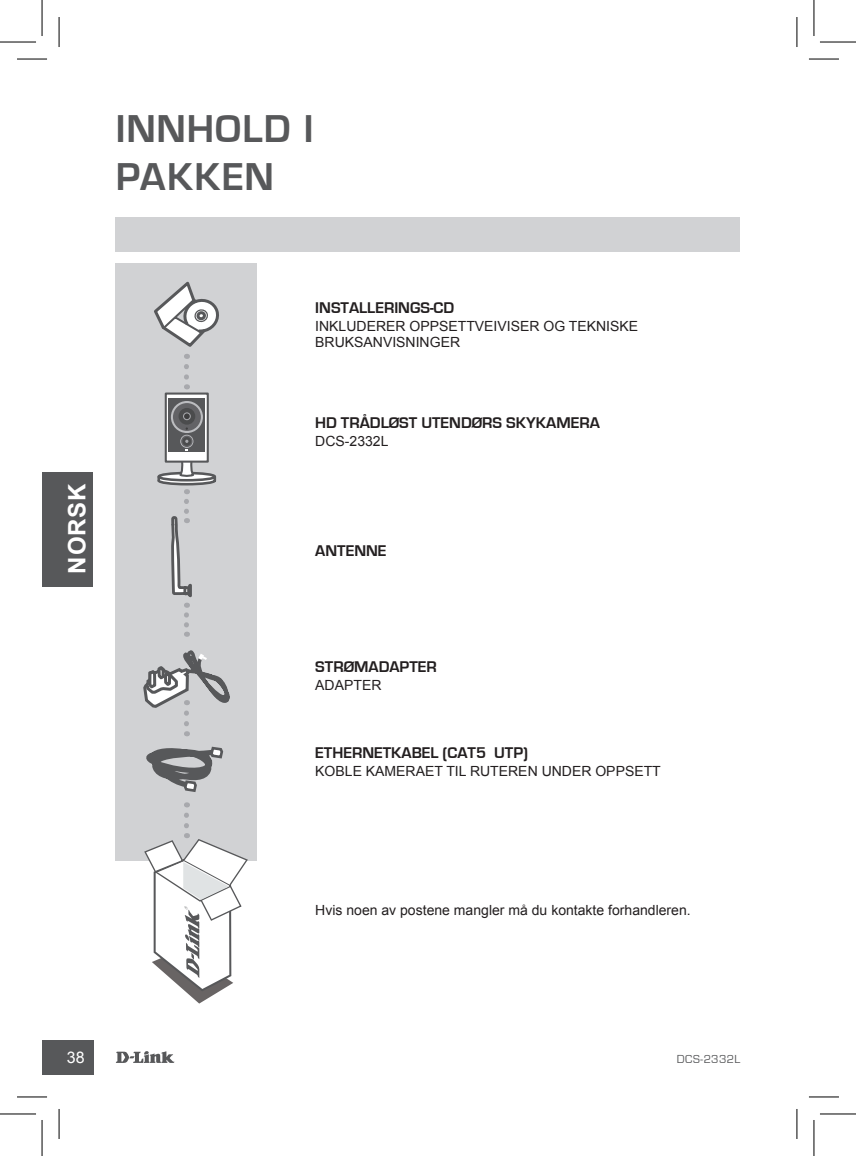
<style>
.page{position:relative;width:856px;height:1156px;background:#fff}
.page>*{position:absolute;margin:0;border:0;box-sizing:border-box;transform-origin:0 0}
.t1{font:700 40px/48px "Eurostile";letter-spacing:.025em;color:#57585a}
.t2{font:700 24px "Arial";letter-spacing:.035em;color:#fff}
.t3{font:700 16px "Eurostile";color:#231f20}
.t4{font:16px "Arial";color:#fff}
.t5{font:14px/16.8px "Arial";color:#231f20}
.t6{font:12px "Eurostile";letter-spacing:.03em;color:#57585a}
</style>
<div class="page">
<svg style="left:116px;top:1051px;width:58px;height:12px"></svg>
<div style="left:42px;top:1040px;width:51px;height:34px;background:#57585a"></div>
<div style="left:42px;top:472px;width:50px;height:114px;background:#57585a"></div>
<div style="left:116px;top:217px;width:623px;height:34px;background:#d1d2d4"></div>
<div style="left:116px;top:263px;width:141px;height:598px;background:#d1d2d4"></div>
<svg style="left:146px;top:746px;width:78px;height:46px"></svg>
<svg style="left:184px;top:713px;width:5px;height:23px"></svg>
<svg style="left:144px;top:815px;width:104px;height:188px"></svg>
<svg style="left:154px;top:281px;width:65px;height:78px"></svg>
<svg style="left:184px;top:366px;width:5px;height:23px"></svg>
<svg style="left:157px;top:458px;width:60px;height:36px"></svg>
<div style="left:165px;top:392px;width:44px;height:70px;background:#fff;border:2px solid #57585a"></div>
<div style="left:168px;top:398px;width:37px;height:54px;background:#57585a"></div>
<svg style="left:171px;top:401px;width:32px;height:32px"></svg>
<div style="left:173px;top:403px;width:28px;height:28px;background:#636366;border-radius:50%"></div>
<div style="left:178px;top:408px;width:17px;height:16px;background:#4b4c4d;border-radius:50%"></div>
<svg style="left:183px;top:412px;width:8px;height:8px"></svg>
<svg style="left:184px;top:413px;width:6px;height:6px"></svg>
<svg style="left:180px;top:435px;width:13px;height:13px"></svg>
<svg style="left:181px;top:435px;width:11px;height:12px"></svg>
<svg style="left:182px;top:437px;width:9px;height:8px"></svg>
<svg style="left:143px;top:501px;width:87px;height:206px"></svg>
<hr style="left:17px;top:59px;width:30px;height:1px;background:#000">
<hr style="left:808px;top:59px;width:30px;height:1px;background:#000">
<hr style="left:17px;top:1096px;width:30px;height:1px;background:#000">
<hr style="left:808px;top:1096px;width:30px;height:1px;background:#000">
<hr style="left:59px;top:17px;width:1px;height:30px;background:#000">
<hr style="left:59px;top:1108px;width:1px;height:30px;background:#000">
<hr style="left:796px;top:17px;width:1px;height:30px;background:#000">
<hr style="left:796px;top:1108px;width:1px;height:30px;background:#000">
<hr style="left:0;top:42px;width:36px;height:1px;background:#000">
<hr style="left:819px;top:42px;width:36px;height:1px;background:#000">
<hr style="left:0;top:1113px;width:36px;height:1px;background:#000">
<hr style="left:819px;top:1113px;width:36px;height:1px;background:#000">
<hr style="left:42px;top:0;width:1px;height:36px;background:#000">
<hr style="left:42px;top:1119px;width:1px;height:36px;background:#000">
<hr style="left:813px;top:0;width:1px;height:36px;background:#000">
<hr style="left:813px;top:1119px;width:1px;height:36px;background:#000">
<h1 class="t1" style="left:116px;top:105px;width:199px">INNHOLD I<br>PAKKEN</h1>
<p class="t3" style="left:315px;top:298px;width:140px">INSTALLERINGS-CD</p>
<p class="t5" style="left:315px;top:317px;width:324px">INKLUDERER OPPSETTVEIVISER OG TEKNISKE<br>BRUKSANVISNINGER</p>
<h2 class="t2" style="left:61px;top:573px;width:92px;rotate:-90deg">NORSK</h2>
<p class="t3" style="left:315px;top:414px;width:286px">HD TRÅDLØST UTENDØRS SKYKAMERA</p>
<p class="t5" style="left:315px;top:433px;width:75px">DCS-2332L</p>
<p class="t3" style="left:315px;top:541px;width:12px">ANTENNE</p>
<p class="t3" style="left:315px;top:658px;width:123px">STRØMADAPTER</p>
<p class="t5" style="left:315px;top:677px;width:68px">ADAPTER</p>
<p class="t3" style="left:315px;top:744px;width:214px">ETHERNETKABEL (CAT5 UTP)</p>
<p class="t5" style="left:315px;top:762px;width:347px">KOBLE KAMERAET TIL RUTEREN UNDER OPPSETT</p>
<p class="t5" style="left:315px;top:901px;width:377px">Hvis noen av postene mangler må du kontakte forhandleren.</p>
<p class="t4" style="left:67px;top:1046px;width:19px">38</p>
<p class="t6" style="left:676px;top:1052px;width:64px">DCS-2332L</p>
</div>
